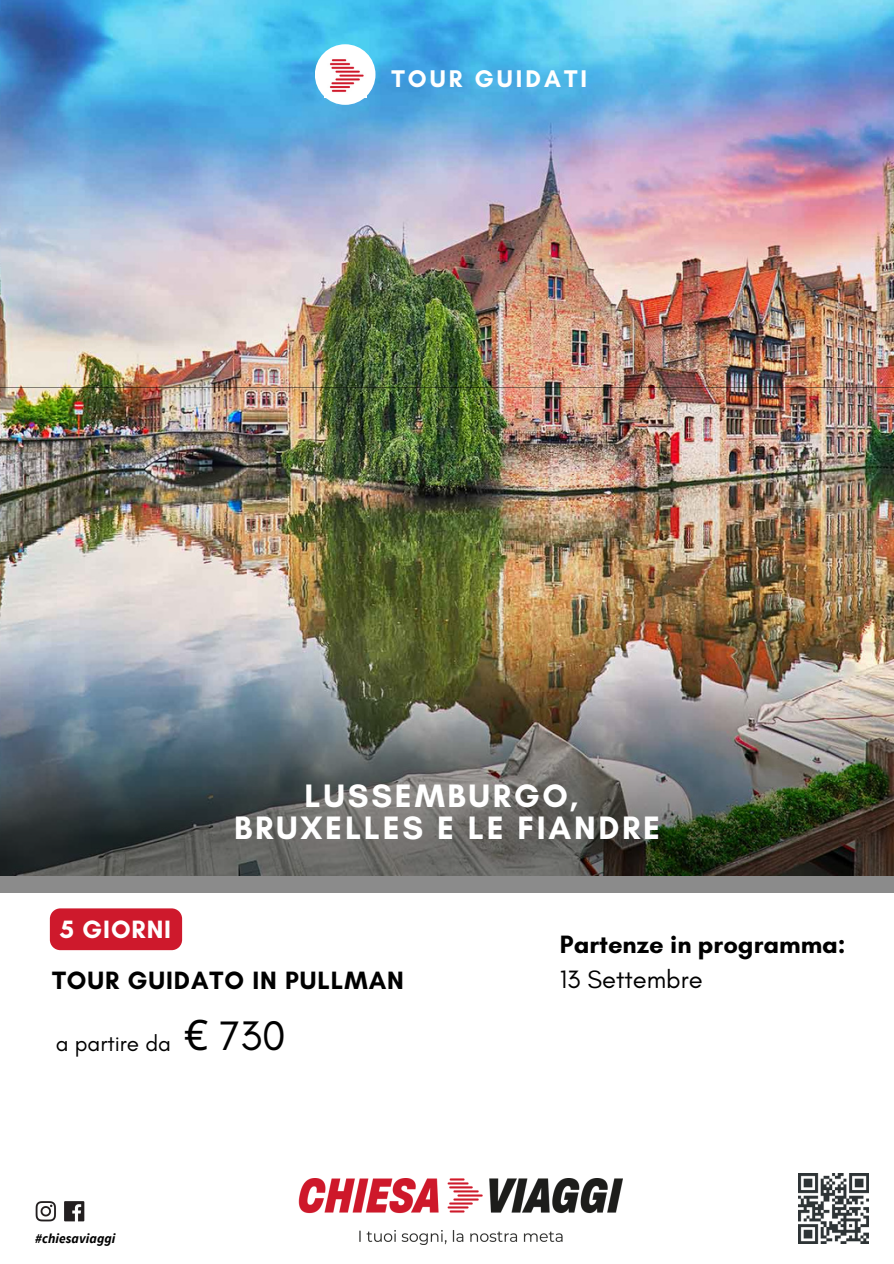
<style>
.page{position:relative;width:894px;height:1264px;background:#fff}
.page>*{position:absolute;margin:0;border:0;box-sizing:border-box;transform-origin:0 0}
.t1{font:42px "Glacial Indifference";color:#000}
.t2{font:700 33px "Glacial Indifference";letter-spacing:.085em;color:#fff}
.t3{font:700 25.5px "Glacial Indifference";letter-spacing:.02em;color:#000}
.t4{font:700 25.5px "Glacial Indifference";color:#000}
.t5{font:25.5px "Glacial Indifference";color:#000}
.t6{font:700 25.5px "Glacial Indifference";letter-spacing:.035em;color:#fff}
.t7{font:700 24.6px "Glacial Indifference";letter-spacing:.125em;color:#fff}
.t8{font:22.5px "Glacial Indifference";color:#000}
.t9{font:italic 700 13.5px "Source Sans Pro";letter-spacing:.005em;color:#000}
.s1{font-family:"Noto Sans"}
</style>
<div class="page">
<img style="left:0;top:0;width:893px;height:388px">
<img style="left:0;top:388px;width:893px;height:504px">
<div style="left:315px;top:44px;width:60px;height:61px;background:#fff;border-radius:50%"></div>
<img style="left:330px;top:59px;width:37px;height:38px">
<img style="left:298px;top:1178px;width:324px;height:65px">
<img style="left:798px;top:1173px;width:69px;height:70px">
<img style="left:35px;top:1201px;width:50px;height:21px">
<div style="left:50px;top:908px;width:132px;height:42px;background:#ce192c"></div>
<p class="t7" style="left:391px;top:63px;width:197px">TOUR GUIDATI</p>
<p class="t2" style="left:304px;top:775px;width:275px">LUSSEMBURGO,</p>
<p class="t2" style="left:234px;top:808px;width:427px">BRUXELLES E LE FIANDRE</p>
<p class="t6" style="left:60px;top:914px;width:113px">5 GIORNI</p>
<p class="t3" style="left:52px;top:964px;width:353px">TOUR GUIDATO IN PULLMAN</p>
<p class="t8" style="left:56px;top:1029px;width:117px">a partire da</p>
<p class="t1" style="left:184px;top:1009px;width:103px"><span class="s1">€</span> 730</p>
<p class="t9" style="left:35px;top:1229px;width:82px">#chiesaviaggi</p>
<p class="t4" style="left:560px;top:929px;width:287px">Partenze in programma:</p>
<p class="t5" style="left:560px;top:963px;width:144px">13 Settembre</p>
</div>
